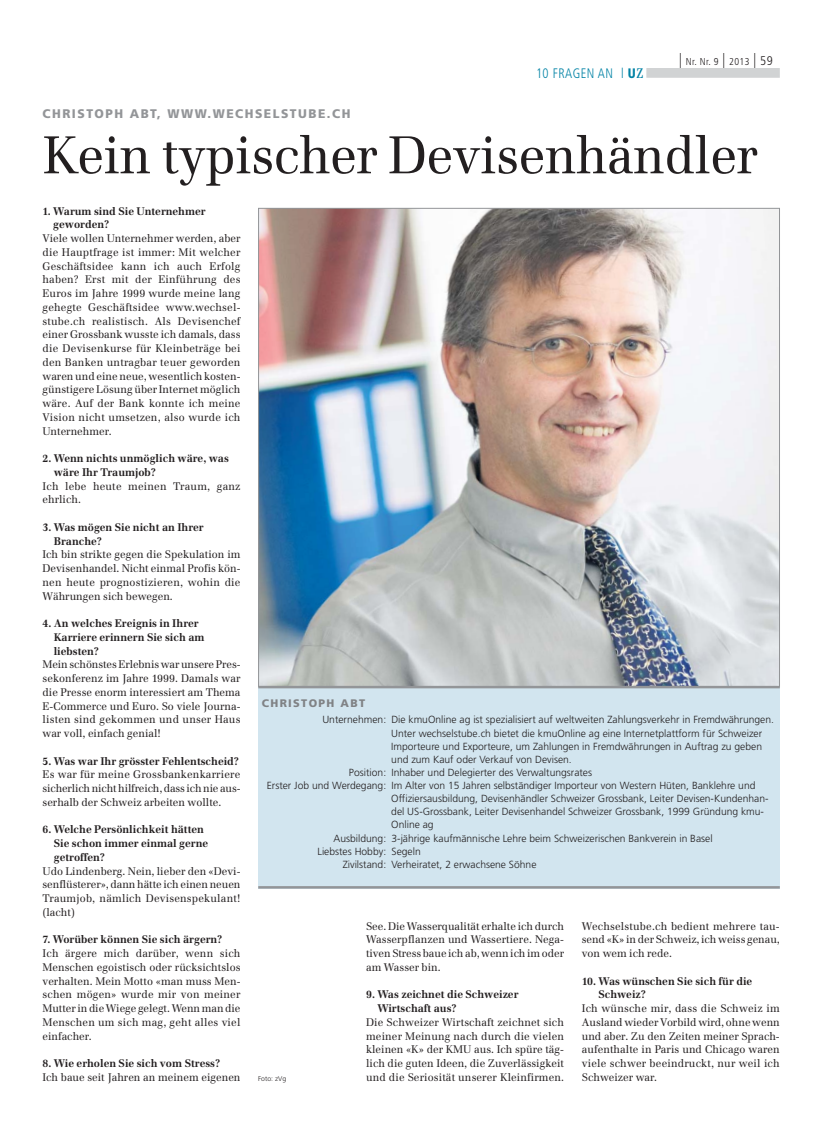
<style>
.page{position:relative;width:833px;height:1134px;background:#fff}
.page>*{position:absolute;margin:0;border:0;box-sizing:border-box;transform-origin:0 0}
.t1{font:52.5px "Emona";letter-spacing:-.01em;color:#231f20}
.t2{font:300 condensed 13.75px "Frutiger";letter-spacing:.04em;color:#0082a5;scale:.93 1}
.t3{font:900 12.5px "Frutiger";letter-spacing:.12em;color:#939598}
.t4{font:11px/13.8px "Emona";color:#231f20;text-align:justify}
.t5{font:700 11px/13.8px "Emona";color:#231f20}
.t6{font:900 11px "Frutiger";letter-spacing:.12em;color:#808285}
.t7{font:300 10.25px "Frutiger";color:#231f20}
.t8{font:300 condensed 10px "Frutiger";letter-spacing:.04em;color:#231f20}
.t9{font:300 6.88px "Frutiger";color:#231f20}
.s1{font-weight:900}
.s2{font-family:"Emona";font-weight:700}
.s3{font-weight:700;font-stretch:normal;font-size:20px}
.s4{font-size:12.5px}
</style>
<div class="page">
<img style="left:260px;top:210px;width:518px;height:475px">
<div style="left:646px;top:68px;width:134px;height:10px;background:#d1d3d4"></div>
<div style="left:258px;top:687px;width:522px;height:201px;background:#d2e5ef"></div>
<hr style="left:258px;top:886px;width:522px;height:3px;background:#939598">
<hr style="left:258px;top:686px;width:522px;height:2px;background:#939598">
<p class="t2" style="left:536px;top:67px;width:117px">10 FRAGEN AN l <span class="s1">U</span><span class="s2">Z</span></p>
<p class="t8" style="left:679px;top:58px;width:95px"><span class="s3">l</span> Nr. Nr. 9 <span class="s3">l</span> 2013 <span class="s3">l</span> <span class="s4">59</span></p>
<p class="t3" style="left:43px;top:109px;width:309px">CHRISTOPH ABT, WWW.WECHSELSTUBE.CH</p>
<h1 class="t1" style="left:43px;top:135px;width:717px">Kein typischer Devisenhändler</h1>
<p class="t5" style="left:53px;top:205px;width:154px;text-indent:-11px">1. Warum sind Sie Unternehmer geworden?</p>
<p class="t4" style="left:43px;top:232px;width:199px">Viele wollen Unternehmer werden, aber die Hauptfrage ist immer: Mit welcher Geschäftsidee kann ich auch Erfolg haben? Erst mit der Einführung des Euros im Jahre 1999 wurde meine lang gehegte Geschäftsidee www.wechsel&shy;stube.ch realistisch. Als Devisenchef einer Grossbank wusste ich damals, dass die Devisenkurse für Kleinbeträge bei den Banken untragbar teuer geworden waren und eine neue, wesentlich kosten&shy;günstigere Lösung über Internet möglich wäre. Auf der Bank konnte ich meine Vision nicht umsetzen, also wurde ich Unternehmer.</p>
<p class="t5" style="left:54px;top:452px;width:176px;text-indent:-11px">2. Wenn nichts unmöglich wäre, was wäre Ihr Traumjob?</p>
<p class="t4" style="left:43px;top:480px;width:199px">Ich lebe heute meinen Traum, ganz ehrlich.</p>
<p class="t5" style="left:54px;top:521px;width:151px;text-indent:-11px">3. Was mögen Sie nicht an Ihrer<br>Branche?</p>
<p class="t4" style="left:43px;top:549px;width:199px">Ich bin strikte gegen die Spekulation im Devisenhandel. Nicht einmal Profis kön&shy;nen heute prognostizieren, wohin die Währungen sich bewegen.</p>
<p class="t5" style="left:54px;top:617px;width:152px;text-indent:-11px">4. An welches Ereignis in Ihrer<br>Karriere erinnern Sie sich am liebsten?</p>
<p class="t4" style="left:43px;top:659px;width:199px">Mein schönstes Erlebnis war unsere Pres&shy;sekonferenz im Jahre 1999. Damals war die Presse enorm interessiert am Thema E-Commerce und Euro. So viele Journa&shy;listen sind gekommen und unser Haus war voll, einfach genial!</p>
<p class="t5" style="left:43px;top:755px;width:198px">5. Was war Ihr grösster Fehlentscheid?</p>
<p class="t4" style="left:43px;top:769px;width:199px">Es war für meine Grossbankenkarriere sicherlich nicht hilfreich, dass ich nie aus&shy;serhalb der Schweiz arbeiten wollte.</p>
<p class="t5" style="left:54px;top:824px;width:156px;text-indent:-11px">6. Welche Persönlichkeit hätten<br>Sie schon immer einmal gerne getroffen?</p>
<p class="t4" style="left:43px;top:865px;width:199px">Udo Lindenberg. Nein, lieber den «Devi&shy;senflüsterer», dann hätte ich einen neuen Traumjob, nämlich Devisenspekulant! (lacht)</p>
<p class="t5" style="left:43px;top:934px;width:181px">7. Worüber können Sie sich ärgern?</p>
<p class="t4" style="left:43px;top:947px;width:199px">Ich ärgere mich darüber, wenn sich Menschen egoistisch oder rücksichtslos verhalten. Mein Motto «man muss Men&shy;schen mögen» wurde mir von meiner Mutter in die Wiege gelegt. Wenn man die Menschen um sich mag, geht alles viel einfacher.</p>
<p class="t5" style="left:43px;top:1057px;width:179px">8. Wie erholen Sie sich vom Stress?</p>
<p class="t4" style="left:43px;top:1071px;width:199px">Ich baue seit Jahren an meinem eigenen</p>
<p class="t6" style="left:262px;top:698px;width:105px">CHRISTOPH ABT</p>
<p class="t7" style="left:322px;top:716px;width:453px">Unternehmen: Die kmuOnline ag ist spezialisiert auf weltweiten Zahlungsverkehr in Fremdwährungen.</p>
<p class="t7" style="left:391px;top:729px;width:372px">Unter wechselstube.ch bietet die kmuOnline ag eine Internetplattform für Schweizer</p>
<p class="t7" style="left:391px;top:742px;width:372px">Importeure und Exporteure, um Zahlungen in Fremdwährungen in Auftrag zu geben</p>
<p class="t7" style="left:391px;top:755px;width:182px">und zum Kauf oder Verkauf von Devisen.</p>
<p class="t7" style="left:349px;top:768px;width:245px">Position: Inhaber und Delegierter des Verwaltungsrates</p>
<p class="t7" style="left:267px;top:781px;width:490px">Erster Job und Werdegang: Im Alter von 15 Jahren selbständiger Importeur von Western Hüten, Banklehre und</p>
<p class="t7" style="left:391px;top:794px;width:379px">Offiziersausbildung, Devisenhändler Schweizer Grossbank, Leiter Devisen-Kundenhan-</p>
<p class="t7" style="left:391px;top:808px;width:374px">del US-Grossbank, Leiter Devisenhandel Schweizer Grossbank, 1999 Gründung kmu-</p>
<p class="t7" style="left:391px;top:821px;width:44px">Online ag</p>
<p class="t7" style="left:333px;top:834px;width:381px">Ausbildung: 3-jährige kaufmännische Lehre beim Schweizerischen Bankverein in Basel</p>
<p class="t7" style="left:317px;top:847px;width:105px">Liebstes Hobby: Segeln</p>
<p class="t7" style="left:343px;top:860px;width:195px">Zivilstand: Verheiratet, 2 erwachsene Söhne</p>
<p class="t9" style="left:258px;top:1076px;width:30px">Foto: zVg</p>
<p class="t4" style="left:366px;top:920px;width:199px">See. Die Wasserqualität erhalte ich durch Wasserpflanzen und Wassertiere. Nega&shy;tiven Stress baue ich ab, wenn ich im oder am Wasser bin.</p>
<p class="t5" style="left:377px;top:989px;width:143px;text-indent:-11px">9. Was zeichnet die Schweizer<br>Wirtschaft aus?</p>
<p class="t4" style="left:366px;top:1016px;width:199px">Die Schweizer Wirtschaft zeichnet sich meiner Meinung nach durch die vielen kleinen «K» der KMU aus. Ich spüre täg&shy;lich die guten Ideen, die Zuverlässigkeit und die Seriosität unserer Kleinfirmen.</p>
<p class="t4" style="left:582px;top:920px;width:199px">Wechselstube.ch bedient mehrere tau&shy;send «K» in der Schweiz, ich weiss genau, von wem ich rede.</p>
<p class="t5" style="left:598px;top:975px;width:155px;text-indent:-17px">10. Was wünschen Sie sich für die<br>Schweiz?</p>
<p class="t4" style="left:582px;top:1002px;width:199px">Ich wünsche mir, dass die Schweiz im Ausland wieder Vorbild wird, ohne wenn und aber. Zu den Zeiten meiner Sprach&shy;aufenthalte in Paris und Chicago waren viele schwer beeindruckt, nur weil ich Schweizer war.</p>
</div>
